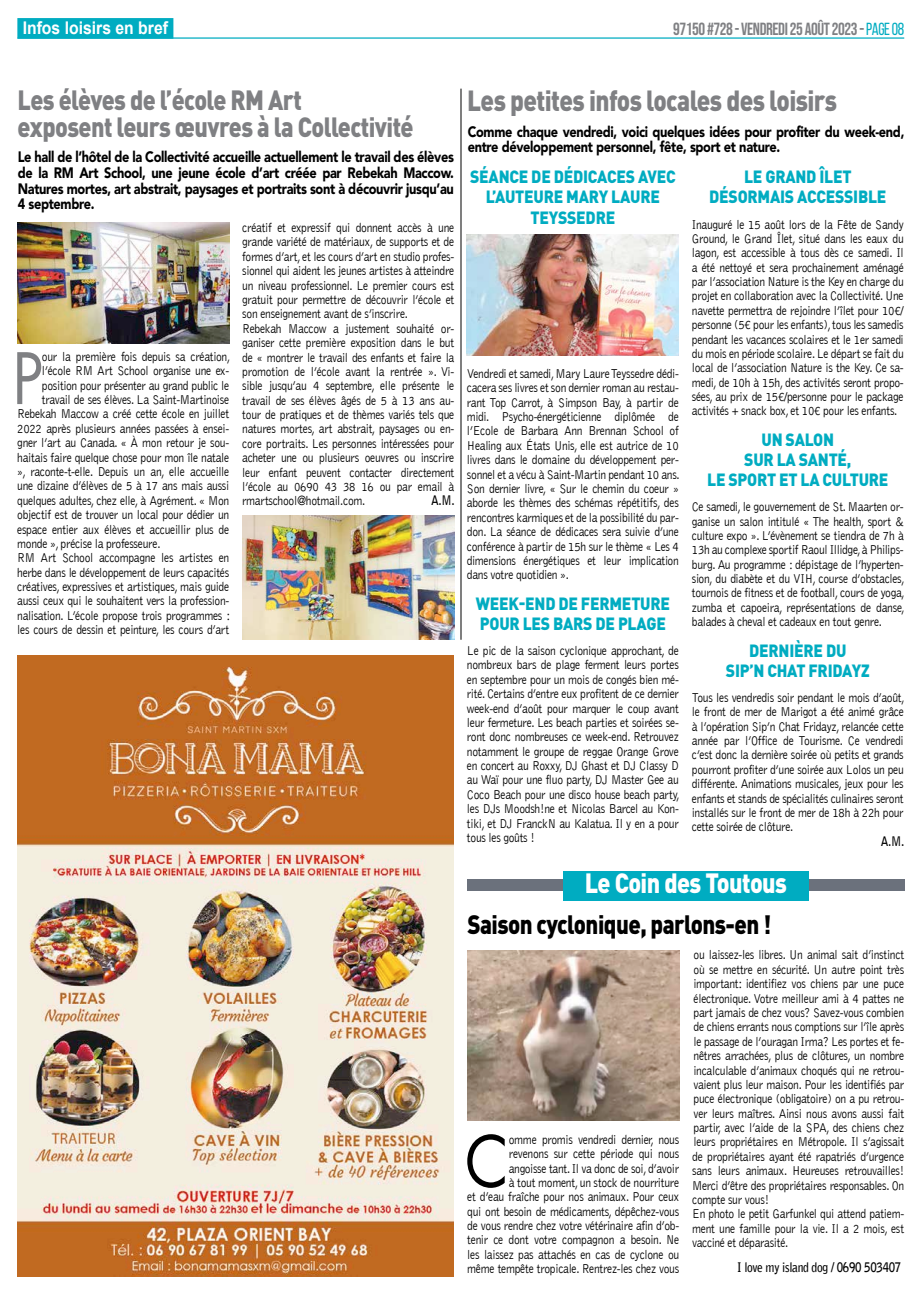
<style>
.page{position:relative;width:922px;height:1294px;background:#fff}
.page>*{position:absolute;margin:0;border:0;box-sizing:border-box;transform-origin:0 0}
.t1{font:77.75px "Futura PT";color:#000;scale:.88 1}
.t2{font:77.75px "Futura PT";color:#7f8083;scale:.88 1}
.t3{font:900 28.75px "DIN Pro";letter-spacing:-.025em;color:#7f8083;scale:.85 1}
.t4{font:900 27.5px/27.5px "DIN Pro";letter-spacing:-.025em;color:#7f8083;scale:.85 1}
.t5{font:900 27.5px "DIN Pro";letter-spacing:-.025em;color:#fff;scale:.85 1}
.t6{font:900 26.25px "DIN Pro";letter-spacing:-.025em;color:#000;scale:.85 1}
.t7{font:900 17.5px/20px "DIN Pro";letter-spacing:-.015em;color:#00acc1;text-align:center;scale:.9 1}
.t8{font:17.5px "Bebas Neue";letter-spacing:-.025em;color:#7f8083;scale:.96 1}
.t9{font:700 17.5px "Arial";color:#fff;scale:.9 1}
.t10{font:900 15px/15.6px "Avenir";letter-spacing:-.025em;color:#000;text-align:justify;scale:.85 1}
.t11{font:300 13.12px/14.4px "Bell Gothic";letter-spacing:-.025em;color:#000;text-align:justify;scale:.88 1}
.t12{font:700 13.12px "Bell Gothic";letter-spacing:-.025em;color:#000;scale:.88 1}
.s1{color:#00acc1}
</style>
<div class="page">
<img style="left:467px;top:234px;width:211px;height:122px">
<div style="left:467px;top:879px;width:437px;height:11px;background:#6b717c"></div>
<div style="left:563px;top:870px;width:245px;height:30px;background:#00acc1"></div>
<img style="left:18px;top:656px;width:436px;height:620px">
<hr style="left:18px;top:37px;width:886px;height:2px;background:#00acc1">
<div style="left:17px;top:18px;width:156px;height:21px;background:#00acc1"></div>
<img style="left:467px;top:950px;width:212px;height:170px">
<hr style="left:460px;top:89px;width:1px;height:550px;background:#000">
<img style="left:242px;top:516px;width:212px;height:123px">
<img style="left:18px;top:223px;width:211px;height:121px">
<h3 class="t9" style="left:23px;top:16px;width:163px">Infos loisirs en bref</h3>
<h3 class="t8" style="left:673px;top:19px;width:242px">97150 #728 - VENDREDI 25 AOÛT 2023 -<span class="s1">PAGE 08</span></h3>
<h3 class="t4" style="left:18px;top:85px;width:467px">Les élèves de l’école RM Art<br>exposent leurs œuvres à la Collectivité</h3>
<p class="t10" style="left:18px;top:150px;width:514px">Le hall de l’hôtel de la Collectivité accueille actuellement le travail des élèves de la RM Art School, une jeune école d’art créée par Rebekah Maccow.<br>Natures mortes, art abstrait, paysages et portraits sont à découvrir jusqu’au 4 septembre.</p>
<h1 class="t2" style="left:11px;top:332px;width:37px">P</h1>
<p class="t11" style="left:42px;top:350px;width:215px">our la première fois depuis sa création,</p>
<p class="t11" style="left:42px;top:364px;width:214px">l’école RM Art School organise une ex-</p>
<p class="t11" style="left:42px;top:378px;width:214px">position pour présenter au grand public le</p>
<p class="t11" style="left:42px;top:393px;width:214px">travail de ses élèves. La Saint-Martinoise</p>
<p class="t11" style="left:17px;top:407px;width:242px">Rebekah Maccow a créé cette école en juillet</p>
<p class="t11" style="left:17px;top:421px;width:242px">2022 après plusieurs années passées à ensei-</p>
<p class="t11" style="left:17px;top:436px;width:242px">gner l’art au Canada. « À mon retour je sou-</p>
<p class="t11" style="left:17px;top:450px;width:242px">haitais faire quelque chose pour mon île natale</p>
<p class="t11" style="left:17px;top:465px;width:242px">», raconte-t-elle. Depuis un an, elle accueille</p>
<p class="t11" style="left:17px;top:479px;width:242px">une dizaine d’élèves de 5 à 17 ans mais aussi</p>
<p class="t11" style="left:17px;top:493px;width:242px">quelques adultes, chez elle, à Agrément. « Mon</p>
<p class="t11" style="left:17px;top:508px;width:242px">objectif est de trouver un local pour dédier un</p>
<p class="t11" style="left:17px;top:522px;width:242px">espace entier aux élèves et accueillir plus de</p>
<p class="t11" style="left:17px;top:536px;width:164px">monde », précise la professeure.</p>
<p class="t11" style="left:17px;top:551px;width:242px">RM Art School accompagne les artistes en</p>
<p class="t11" style="left:17px;top:565px;width:242px">herbe dans le développement de leurs capacités</p>
<p class="t11" style="left:17px;top:579px;width:242px">créatives, expressives et artistiques, mais guide</p>
<p class="t11" style="left:17px;top:594px;width:242px">aussi ceux qui le souhaitent vers la profession-</p>
<p class="t11" style="left:17px;top:608px;width:243px">nalisation. L’école propose trois programmes :</p>
<p class="t11" style="left:17px;top:623px;width:242px">les cours de dessin et peinture, les cours d’art</p>
<p class="t11" style="left:242px;top:221px;width:242px;text-align:left">créatif et expressif qui donnent accès à une grande variété de matériaux, de supports et de formes d’art, et les cours d’art en studio profes&shy;sionnel qui aident les jeunes artistes à atteindre un niveau professionnel. Le premier cours est gratuit pour permettre de découvrir l’école et son enseignement avant de s’inscrire.<br>Rebekah Maccow a justement souhaité or&shy;ganiser cette première exposition dans le but de « montrer le travail des enfants et faire la promotion de l’école avant la rentrée ». Vi&shy;sible jusqu’au 4 septembre, elle présente le travail de ses élèves âgés de 5 à 13 ans au&shy;tour de pratiques et de thèmes variés tels que natures mortes, art abstrait, paysages ou en&shy;core portraits. Les personnes intéressées pour acheter une ou plusieurs oeuvres ou inscrire leur enfant peuvent contacter directement l’école au 0690 43 38 16 ou par email à rmartschool@hotmail.com.</p>
<p class="t12" style="left:431px;top:492px;width:28px">A.M.</p>
<h2 class="t3" style="left:467px;top:81px;width:436px">Les petites infos locales des loisirs</h2>
<p class="t10" style="left:467px;top:124px;width:515px">Comme chaque vendredi, voici quelques idées pour profiter du week-end, entre développement personnel, fête, sport et nature.</p>
<h3 class="t7" style="left:470px;top:166px;width:230px">SÉANCE DE DÉDICACES AVEC<br>L’AUTEURE MARY LAURE<br>TEYSSEDRE</h3>
<h3 class="t7" style="left:709px;top:166px;width:198px">LE GRAND ÎLET<br>DÉSORMAIS ACCESSIBLE</h3>
<p class="t11" style="left:691px;top:217px;width:242px">Inauguré le 15 août lors de la Fête de Sandy Ground, le Grand Îlet, situé dans les eaux du lagon, est accessible à tous dès ce samedi. Il a été nettoyé et sera prochainement aménagé par l’association Nature is the Key en charge du projet en collaboration avec la Collectivité. Une navette permettra de rejoindre l’îlet pour 10€/ personne (5€ pour les enfants), tous les samedis pendant les vacances scolaires et le 1er samedi du mois en période scolaire. Le départ se fait du local de l’association Nature is the Key. Ce sa&shy;medi, de 10h à 15h, des activités seront propo&shy;sées, au prix de 15€/personne pour le package activités + snack box, et 10€ pour les enfants.</p>
<h3 class="t7" style="left:707px;top:429px;width:203px">UN SALON<br>SUR LA SANTÉ,<br>LE SPORT ET LA CULTURE</h3>
<p class="t11" style="left:691px;top:500px;width:243px">Ce samedi, le gouvernement de St. Maarten or&shy;ganise un salon intitulé « The health, sport &amp; culture expo ». L’évènement se tiendra de 7h à 13h au complexe sportif Raoul Illidge, à Philips&shy;burg. Au programme : dépistage de l’hyperten&shy;sion, du diabète et du VIH, course d’obstacles, tournois de fitness et de football, cours de yoga, zumba et capoeira, représentations de danse, balades à cheval et cadeaux en tout genre.</p>
<h3 class="t7" style="left:725px;top:639px;width:161px">DERNIÈRE DU<br>SIP’N CHAT FRIDAYZ</h3>
<p class="t11" style="left:691px;top:690px;width:243px">Tous les vendredis soir pendant le mois d’août, le front de mer de Marigot a été animé grâce à l’opération Sip’n Chat Fridayz, relancée cette année par l’Office de Tourisme. Ce vendredi c’est donc la dernière soirée où petits et grands pourront profiter d’une soirée aux Lolos un peu différente. Animations musicales, jeux pour les enfants et stands de spécialités culinaires seront installés sur le front de mer de 18h à 22h pour cette soirée de clôture.</p>
<p class="t12" style="left:880px;top:833px;width:28px">A.M.</p>
<h3 class="t5" style="left:584px;top:864px;width:239px">Le Coin des Toutous</h3>
<p class="t11" style="left:467px;top:367px;width:243px">Vendredi et samedi, Mary Laure Teyssedre dédi&shy;cacera ses livres et son dernier roman au restau&shy;rant Top Carrot, à Simpson Bay, à partir de midi. Psycho-énergéticienne diplômée de l’Ecole de Barbara Ann Brennan School of Healing aux États Unis, elle est autrice de 10 livres dans le domaine du développement per&shy;sonnel et a vécu à Saint-Martin pendant 10 ans.<br>Son dernier livre, « Sur le chemin du coeur » aborde les thèmes des schémas répétitifs, des rencontres karmiques et de la possibilité du par&shy;don. La séance de dédicaces sera suivie d’une conférence à partir de 15h sur le thème « Les 4 dimensions énergétiques et leur implication dans votre quotidien ».</p>
<h3 class="t7" style="left:475px;top:593px;width:217px;text-align:left">WEEK-END DE FERMETURE<br>POUR LES BARS DE PLAGE</h3>
<p class="t11" style="left:467px;top:643px;width:243px">Le pic de la saison cyclonique approchant, de nombreux bars de plage ferment leurs portes en septembre pour un mois de congés bien mé&shy;rité. Certains d’entre eux profitent de ce dernier week-end d’août pour marquer le coup avant leur fermeture. Les beach parties et soirées se&shy;ront donc nombreuses ce week-end. Retrouvez notamment le groupe de reggae Orange Grove en concert au Roxxy, DJ Ghast et DJ Classy D au Waï pour une fluo party, DJ Master Gee au Coco Beach pour une disco house beach party, les DJs Moodsh!ne et Nicolas Barcel au Kon&shy;tiki, et DJ FranckN au Kalatua. Il y en a pour tous les goûts !</p>
<h3 class="t6" style="left:467px;top:906px;width:359px">Saison cyclonique, parlons-en !</h3>
<h1 class="t1" style="left:463px;top:1114px;width:52px">C</h1>
<p class="t11" style="left:467px;top:1132px;width:242px;text-align:right">omme promis vendredi dernier, nous revenons sur cette période qui nous<br>angoisse tant. Il va donc de soi, d’avoir<br>à tout moment, un stock de nourriture<br>et d’eau fraîche pour nos animaux. Pour ceux qui ont besoin de médicaments, dépêchez-vous de vous rendre chez votre vétérinaire afin d’ob&shy;tenir ce dont votre compagnon a besoin. Ne les laissez pas attachés en cas de cyclone ou même tempête tropicale. Rentrez-les chez vous</p>
<p class="t11" style="left:692px;top:948px;width:242px;text-align:left">ou laissez-les libres. Un animal sait d’instinct où se mettre en sécurité. Un autre point très important: identifiez vos chiens par une puce électronique. Votre meilleur ami à 4 pattes ne part jamais de chez vous? Savez-vous combien de chiens errants nous comptions sur l’île après le passage de l’ouragan Irma? Les portes et fe&shy;nêtres arrachées, plus de clôtures, un nombre incalculable d’animaux choqués qui ne retrou&shy;vaient plus leur maison. Pour les identifiés par puce électronique (obligatoire) on a pu retrou&shy;ver leurs maîtres. Ainsi nous avons aussi fait partir, avec l’aide de la SPA, des chiens chez leurs propriétaires en Métropole. Il s’agissait de propriétaires ayant été rapatriés d’urgence sans leurs animaux. Heureuses retrouvailles!<br>Merci d’être des propriétaires responsables. On compte sur vous!<br>En photo le petit Garfunkel qui attend patiem&shy;ment une famille pour la vie. Il a 2 mois, est vacciné et déparasité.</p>
<p class="t12" style="left:737px;top:1259px;width:188px">I love my island dog / 0690 503407</p>
</div>
